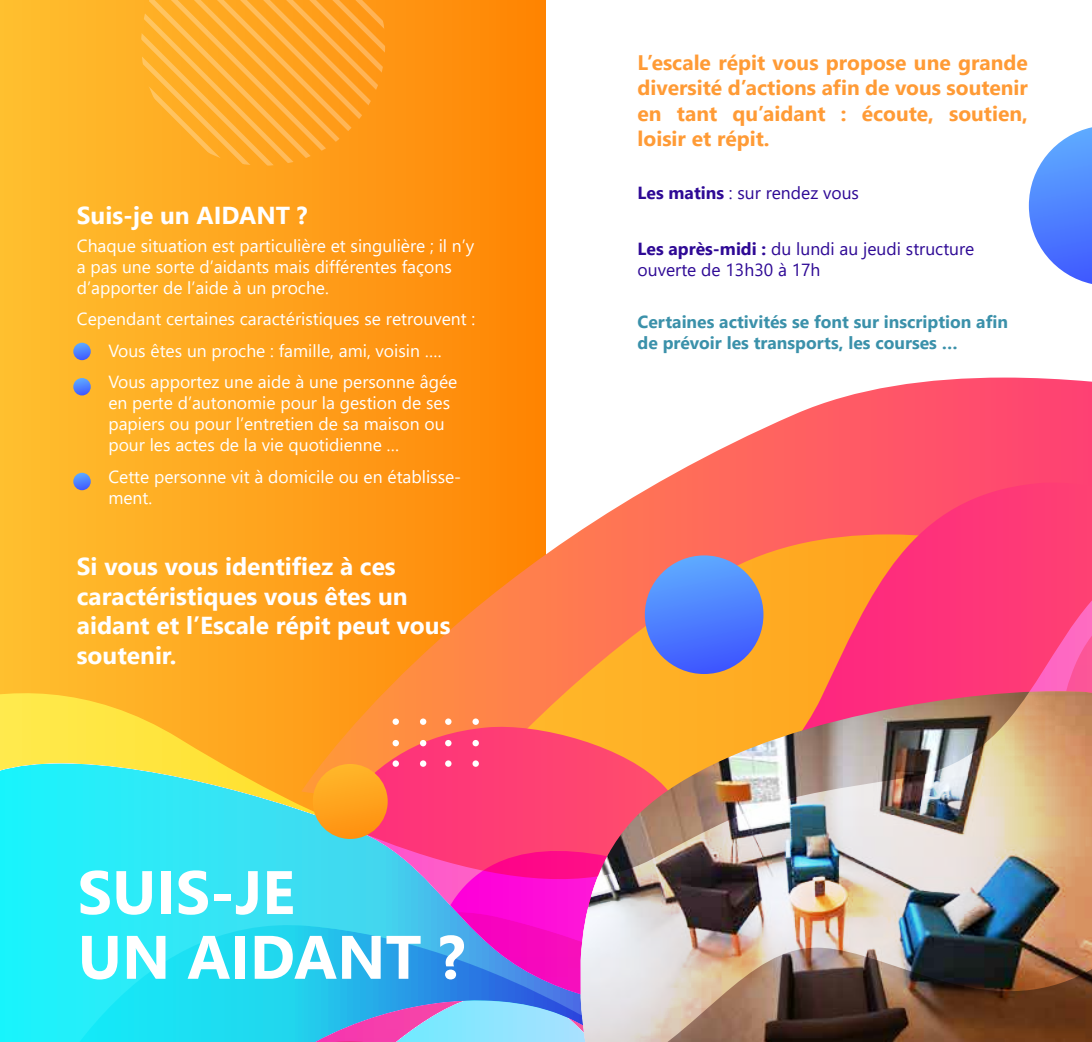
<style>
.page{position:relative;width:1092px;height:1042px;background:#fff}
.page>*{position:absolute;margin:0;border:0;box-sizing:border-box;transform-origin:0 0}
.t1{font:700 61.25px/64.8px "Segoe UI";color:#fff}
.t2{font:700 24.5px/29.4px "Segoe UI";color:#fff}
.t3{font:700 21px/25.2px "Segoe UI";color:#ff9b36;text-align:justify}
.t4{font:17.5px/21px "Segoe UI";color:#fff}
.t5{font:17.5px/21px "Segoe UI";color:#2e0995}
.t6{font:700 17.5px/21px "Segoe UI";color:#3b91aa}
.s1{font-weight:700}
</style>
<div class="page">
<div style="left:0;top:0;width:546px;height:1042px;background:linear-gradient(to right,#ffc031,#ff8405)"></div>
<svg style="left:301px;top:377px;width:790px;height:154px"></svg>
<svg style="left:431px;top:482px;width:660px;height:49px;background:#fe7266"></svg>
<img style="left:0;top:531px;width:1091px;height:511px">
<svg style="left:141px;top:0;width:244px;height:166px;background:#ffa92c"></svg>
<svg style="left:1028px;top:127px;width:63px;height:157px"></svg>
<svg style="left:73px;top:343px;width:18px;height:17px"></svg>
<svg style="left:73px;top:378px;width:18px;height:17px"></svg>
<svg style="left:73px;top:473px;width:18px;height:17px"></svg>
<div style="left:392px;top:760px;width:7px;height:7px;background:#fff;border-radius:50%"></div>
<div style="left:420px;top:760px;width:6px;height:7px;background:#fff;border-radius:50%"></div>
<div style="left:392px;top:740px;width:7px;height:6px;background:#fff;border-radius:50%"></div>
<svg style="left:420px;top:740px;width:6px;height:6px"></svg>
<div style="left:392px;top:718px;width:7px;height:7px;background:#fff;border-radius:50%"></div>
<div style="left:420px;top:718px;width:6px;height:7px;background:#fff;border-radius:50%"></div>
<div style="left:445px;top:760px;width:6px;height:7px;background:#fff;border-radius:50%"></div>
<div style="left:472px;top:760px;width:7px;height:7px;background:#fff;border-radius:50%"></div>
<svg style="left:445px;top:740px;width:6px;height:6px"></svg>
<div style="left:472px;top:740px;width:7px;height:6px;background:#fff;border-radius:50%"></div>
<div style="left:445px;top:718px;width:6px;height:7px;background:#fff;border-radius:50%"></div>
<div style="left:472px;top:718px;width:7px;height:7px;background:#fff;border-radius:50%"></div>
<div style="left:313px;top:764px;width:74px;height:75px;background:linear-gradient(to bottom,#ffb72a,#fe9011);border-radius:37px"></div>
<div style="left:644px;top:555px;width:119px;height:119px;background:linear-gradient(to bottom,#62a9fb,#3f57fd);border-radius:59px"></div>
<h2 class="t2" style="left:77px;top:198px;width:232px">Suis-je un AIDANT ?</h2>
<p class="t4" style="left:77px;top:233px;width:399px">Chaque situation est particulière et singulière ; il n’y a pas une sorte d’aidants mais différentes façons d’apporter de l’aide à un proche.</p>
<p class="t4" style="left:77px;top:307px;width:400px">Cependant certaines caractéristiques se retrouvent :</p>
<p class="t4" style="left:77px;top:338px;width:366px">- Vous êtes un proche : famille, ami, voisin ….</p>
<p class="t4" style="left:108px;top:370px;width:350px;text-indent:-32px">- Vous apportez une aide à une personne âgée en perte d’autonomie pour la gestion de ses papiers ou pour l’entretien de sa maison ou pour les actes de la vie quotidienne …</p>
<p class="t4" style="left:108px;top:464px;width:354px;text-indent:-31px">- Cette personne vit à domicile ou en établisse&shy;ment.</p>
<h2 class="t2" style="left:77px;top:550px;width:375px">Si vous vous identifiez à ces caractéristiques vous êtes un aidant et l’Escale répit peut vous soutenir.</h2>
<h1 class="t1" style="left:78px;top:855px;width:389px">SUIS-JE<br>UN AIDANT ?</h1>
<p class="t3" style="left:637px;top:48px;width:392px">L’escale répit vous propose une grande diversité d’actions afin de vous soutenir en tant qu’aidant : écoute, soutien, loisir et répit.</p>
<p class="t5" style="left:637px;top:181px;width:223px"><span class="s1">Les matins</span> : sur rendez vous</p>
<p class="t5" style="left:637px;top:237px;width:338px"><span class="s1">Les après-midi :</span> du lundi au jeudi structure ouverte de 13h30 à 17h</p>
<p class="t6" style="left:637px;top:310px;width:372px">Certaines activités se font sur inscription afin de prévoir les transports, les courses …</p>
</div>
